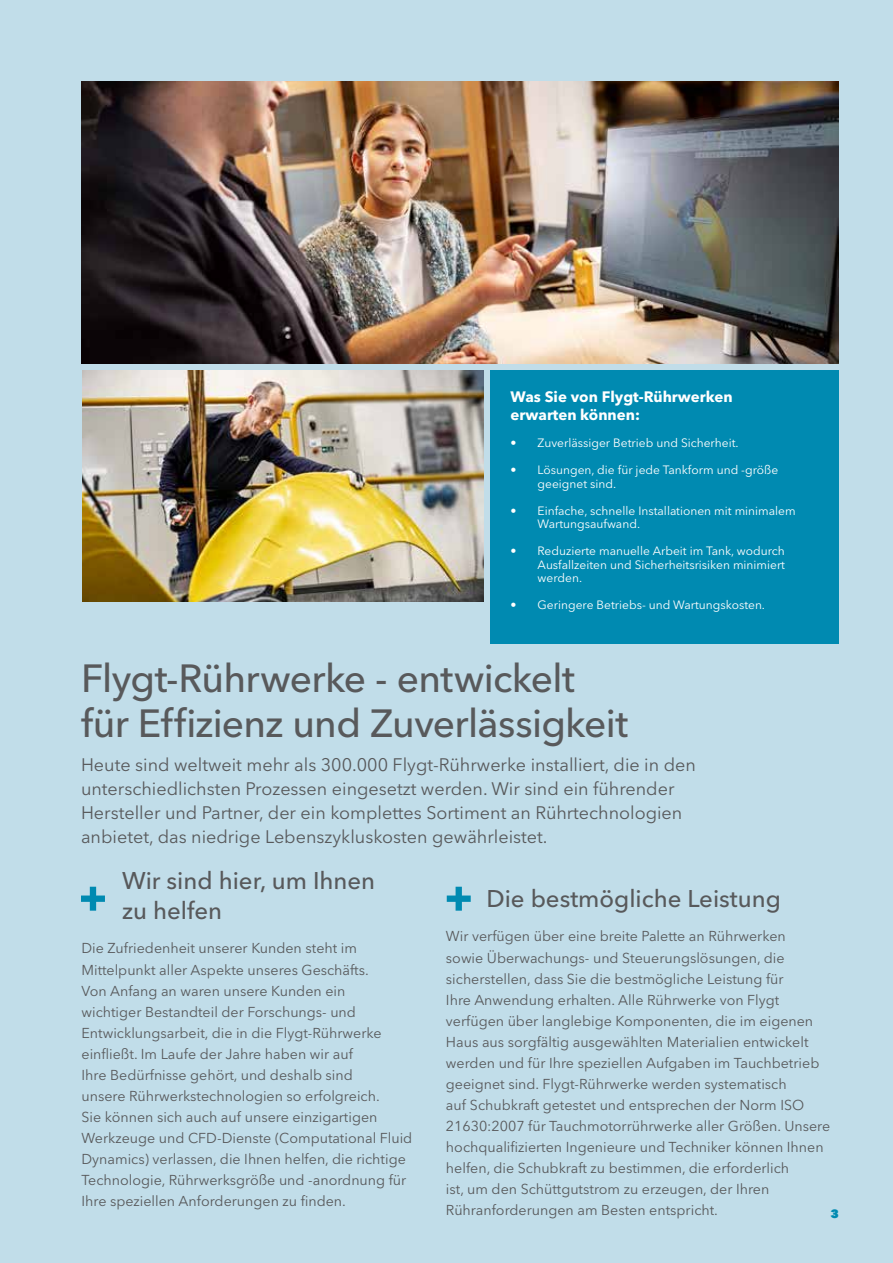
<style>
.page{position:relative;width:893px;height:1263px;background:#c1dde9}
.page>*{position:absolute;margin:0;border:0;box-sizing:border-box;transform-origin:0 0}
.t1{font:500 39px/45px "Avenir Next LT Pro";letter-spacing:-.02em;color:#58595b}
.t2{font:500 24px/30px "Avenir Next LT Pro";color:#58595b}
.t3{font:18px/24px "Avenir Next LT Pro";color:#58595b}
.t4{font:700 15px/18px "Avenir Next LT Pro";color:#fff}
.t5{font:14.25px/21px "Avenir Next LT Pro";color:#58595b}
.t6{font:12px/13.5px "Avenir Next LT Pro";color:#fff}
.t7{font:800 12px "Avenir Next LT Pro";color:#008ab1}
</style>
<div class="page">
<svg style="left:81px;top:887px;width:24px;height:24px"></svg>
<div style="left:490px;top:371px;width:349px;height:273px;background:#008ab1"></div>
<svg style="left:447px;top:887px;width:24px;height:24px"></svg>
<img style="left:81px;top:81px;width:758px;height:283px">
<img style="left:82px;top:371px;width:401px;height:231px">
<p class="t4" style="left:511px;top:388px;width:224px">Was Sie von Flygt-Rührwerken erwarten können:</p>
<p class="t6" style="left:511px;top:436px;width:230px">• Zuverlässiger Betrieb und Sicherheit.</p>
<p class="t6" style="left:538px;top:463px;width:242px;text-indent:-27px">• Lösungen, die für jede Tankform und -größe geeignet sind.</p>
<p class="t6" style="left:538px;top:504px;width:260px;text-indent:-27px">• Einfache, schnelle Installationen mit minimalem<br>Wartungsaufwand.</p>
<p class="t6" style="left:538px;top:544px;width:249px;text-align:justify;text-indent:-27px">• Reduzierte manuelle Arbeit im Tank, wodurch Ausfallzeiten und Sicherheitsrisiken minimiert werden.</p>
<p class="t6" style="left:511px;top:598px;width:256px">• Geringere Betriebs- und Wartungskosten.</p>
<h1 class="t1" style="left:81px;top:655px;width:549px">Flygt-Rührwerke - entwickelt für Effizienz und Zuverlässigkeit</h1>
<p class="t3" style="left:81px;top:752px;width:616px">Heute sind weltweit mehr als 300.000 Flygt-Rührwerke installiert, die in den unterschiedlichsten Prozessen eingesetzt werden. Wir sind ein führender Hersteller und Partner, der ein komplettes Sortiment an Rührtechnologien anbietet, das niedrige Lebenszykluskosten gewährleistet.</p>
<h2 class="t2" style="left:122px;top:865px;width:255px">Wir sind hier, um Ihnen zu helfen</h2>
<p class="t5" style="left:82px;top:938px;width:332px">Die Zufriedenheit unserer Kunden steht im Mittelpunkt aller Aspekte unseres Geschäfts.<br>Von Anfang an waren unsere Kunden ein<br>wichtiger Bestandteil der Forschungs- und Entwicklungsarbeit, die in die Flygt-Rührwerke einfließt. Im Laufe der Jahre haben wir auf<br>Ihre Bedürfnisse gehört, und deshalb sind<br>unsere Rührwerkstechnologien so erfolgreich.<br>Sie können sich auch auf unsere einzigartigen Werkzeuge und CFD-Dienste (Computational Fluid Dynamics) verlassen, die Ihnen helfen, die richtige Technologie, Rührwerksgröße und -anordnung für Ihre speziellen Anforderungen zu finden.</p>
<h2 class="t2" style="left:486px;top:883px;width:296px">Die bestmögliche Leistung</h2>
<p class="t5" style="left:446px;top:926px;width:386px">Wir verfügen über eine breite Palette an Rührwerken<br>sowie Überwachungs- und Steuerungslösungen, die sicherstellen, dass Sie die bestmögliche Leistung für<br>Ihre Anwendung erhalten. Alle Rührwerke von Flygt verfügen über langlebige Komponenten, die im eigenen Haus aus sorgfältig ausgewählten Materialien entwickelt werden und für Ihre speziellen Aufgaben im Tauchbetrieb geeignet sind. Flygt-Rührwerke werden systematisch<br>auf Schubkraft getestet und entsprechen der Norm ISO 21630:2007 für Tauchmotorrührwerke aller Größen. Unsere hochqualifizierten Ingenieure und Techniker können Ihnen helfen, die Schubkraft zu bestimmen, die erforderlich<br>ist, um den Schüttgutstrom zu erzeugen, der Ihren Rühranforderungen am Besten entspricht.</p>
<p class="t7" style="left:831px;top:1206px;width:10px">3</p>
</div>
